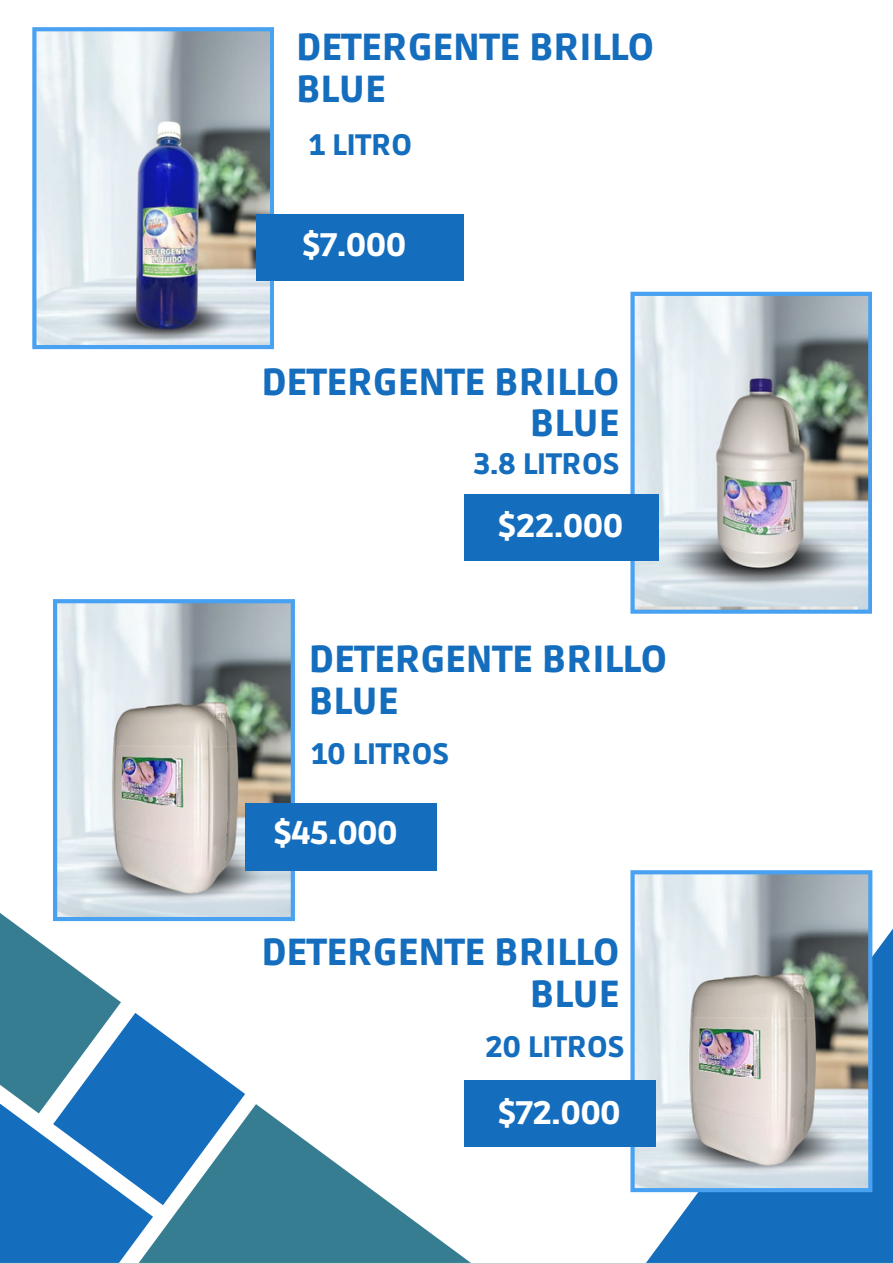
<style>
.page{position:relative;width:893px;height:1264px;background:#fff}
.page>*{position:absolute;margin:0;border:0;box-sizing:border-box;transform-origin:0 0}
.t1{font:900 37.5px/41.7px "Ruda";color:#146dbd;text-align:right}
.t2{font:900 32.4px "Ruda";color:#fff}
.t3{font:900 29.4px "Ruda";color:#146dbd}
</style>
<div class="page">
<img style="left:32px;top:27px;width:242px;height:322px">
<svg style="left:245px;top:1104px;width:226px;height:158px;fill:#377d91"></svg>
<svg style="left:646px;top:928px;width:246px;height:334px;background:#2b7cc4"></svg>
<svg style="left:0;top:913px;width:245px;height:349px"></svg>
<img style="left:630px;top:292px;width:242px;height:321px">
<img style="left:53px;top:599px;width:242px;height:322px">
<div style="left:246px;top:803px;width:190px;height:67px;background:#146dbd"></div>
<div style="left:256px;top:214px;width:208px;height:66px;background:#146dbd"></div>
<div style="left:464px;top:494px;width:194px;height:67px;background:#146dbd"></div>
<img style="left:630px;top:870px;width:242px;height:322px">
<div style="left:464px;top:1080px;width:191px;height:66px;background:#146dbd"></div>
<p class="t1" style="left:296px;top:28px;width:359px;text-align:left">DETERGENTE BRILLO<br>BLUE</p>
<p class="t3" style="left:309px;top:128px;width:105px">1 LITRO</p>
<p class="t2" style="left:303px;top:226px;width:105px">$7.000</p>
<p class="t1" style="left:261px;top:362px;width:359px">DETERGENTE BRILLO<br>BLUE</p>
<h1 class="t3" style="left:474px;top:447px;width:147px">3.8 LITROS</h1>
<p class="t2" style="left:498px;top:507px;width:126px">$22.000</p>
<h2 class="t1" style="left:309px;top:639px;width:359px;text-align:left">DETERGENTE BRILLO<br>BLUE</h2>
<p class="t3" style="left:311px;top:736px;width:140px">10 LITROS</p>
<p class="t2" style="left:274px;top:814px;width:125px">$45.000</p>
<h1 class="t1" style="left:261px;top:932px;width:359px">DETERGENTE BRILLO<br>BLUE</h1>
<h2 class="t3" style="left:485px;top:1029px;width:140px">20 LITROS</h2>
<h1 class="t2" style="left:498px;top:1093px;width:124px">$72.000</h1>
</div>
